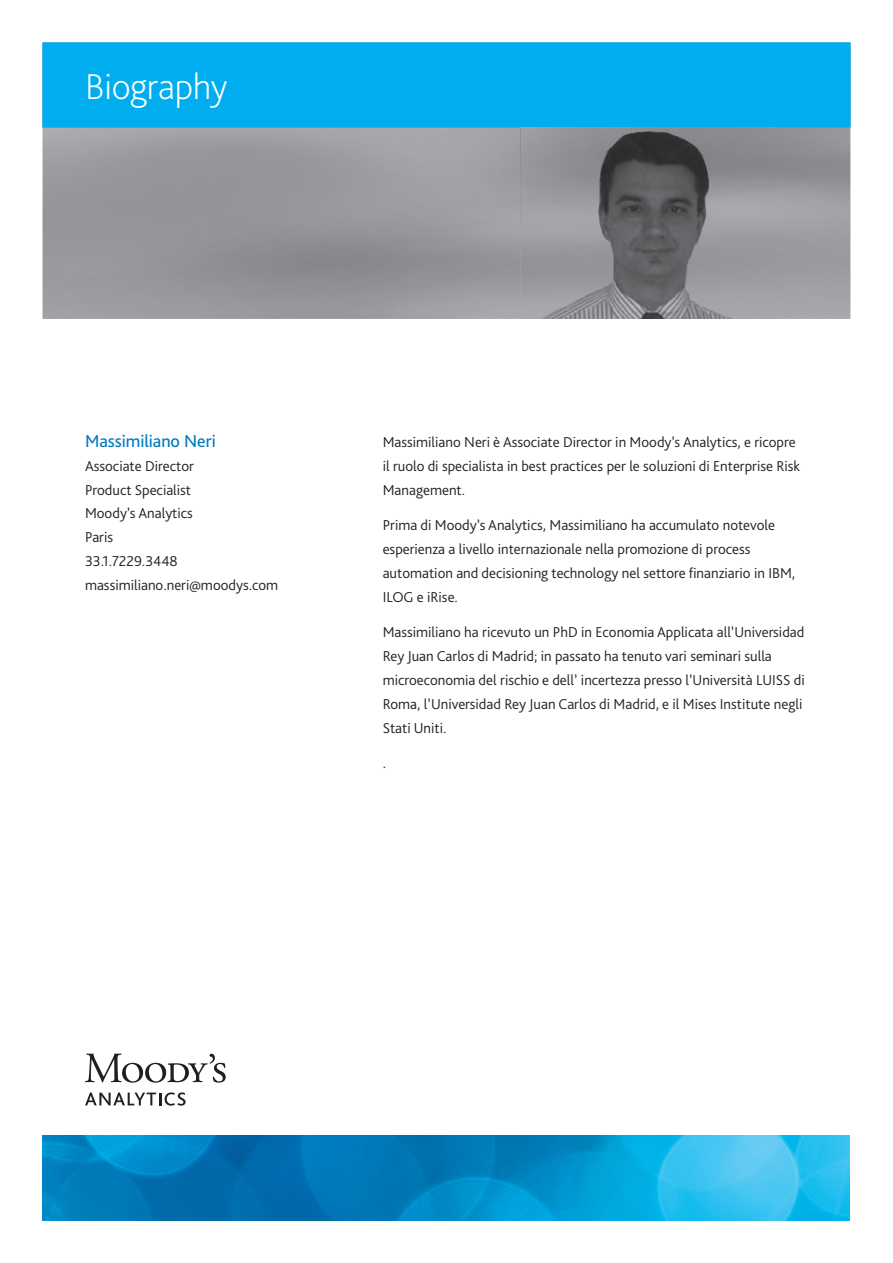
<style>
.page{position:relative;width:893px;height:1263px;background:#fff}
.page>*{position:absolute;margin:0;border:0;box-sizing:border-box;transform-origin:0 0}
.t1{font:200 37.5px "Bliss Pro";letter-spacing:-.01em;color:#fff}
.t2{font:18px "Bliss Pro";color:#0077c0}
.t3{font:300 15px/23.9px "Bliss Pro";color:#231f20}
</style>
<div class="page">
<img style="left:43px;top:1135px;width:807px;height:85px">
<div style="left:43px;top:43px;width:807px;height:85px;background:#00aeef"></div>
<svg style="left:85px;top:1053px;width:141px;height:30px"></svg>
<svg style="left:85px;top:1092px;width:101px;height:13px"></svg>
<img style="left:521px;top:128px;width:255px;height:191px">
<h1 class="t1" style="left:85px;top:64px;width:144px">Biography</h1>
<p class="t2" style="left:85px;top:430px;width:132px">Massimiliano Neri</p>
<p class="t3" style="left:85px;top:453px;width:195px">Associate Director<br>Product Specialist<br>Moody’s Analytics<br>Paris<br>33.1.7229.3448 massimiliano.neri@moodys.com</p>
<p class="t3" style="left:383px;top:430px;width:419px">Massimiliano Neri è Associate Director in Moody’s Analytics, e ricopre il ruolo di specialista in best practices per le soluzioni di Enterprise Risk<br>Management.</p>
<p class="t3" style="left:383px;top:513px;width:414px">Prima di Moody’s Analytics, Massimiliano ha accumulato notevole esperienza a livello internazionale nella promozione di process automation and decisioning technology nel settore finanziario in IBM, ILOG e iRise.</p>
<p class="t3" style="left:383px;top:620px;width:424px">Massimiliano ha ricevuto un PhD in Economia Applicata all’Universidad Rey Juan Carlos di Madrid; in passato ha tenuto vari seminari sulla microeconomia del rischio e dell’ incertezza presso l’Università LUISS di Roma, l’Universidad Rey Juan Carlos di Madrid, e il Mises Institute negli Stati Uniti.</p>
<p class="t3" style="left:383px;top:751px;width:5px">.</p>
</div>
